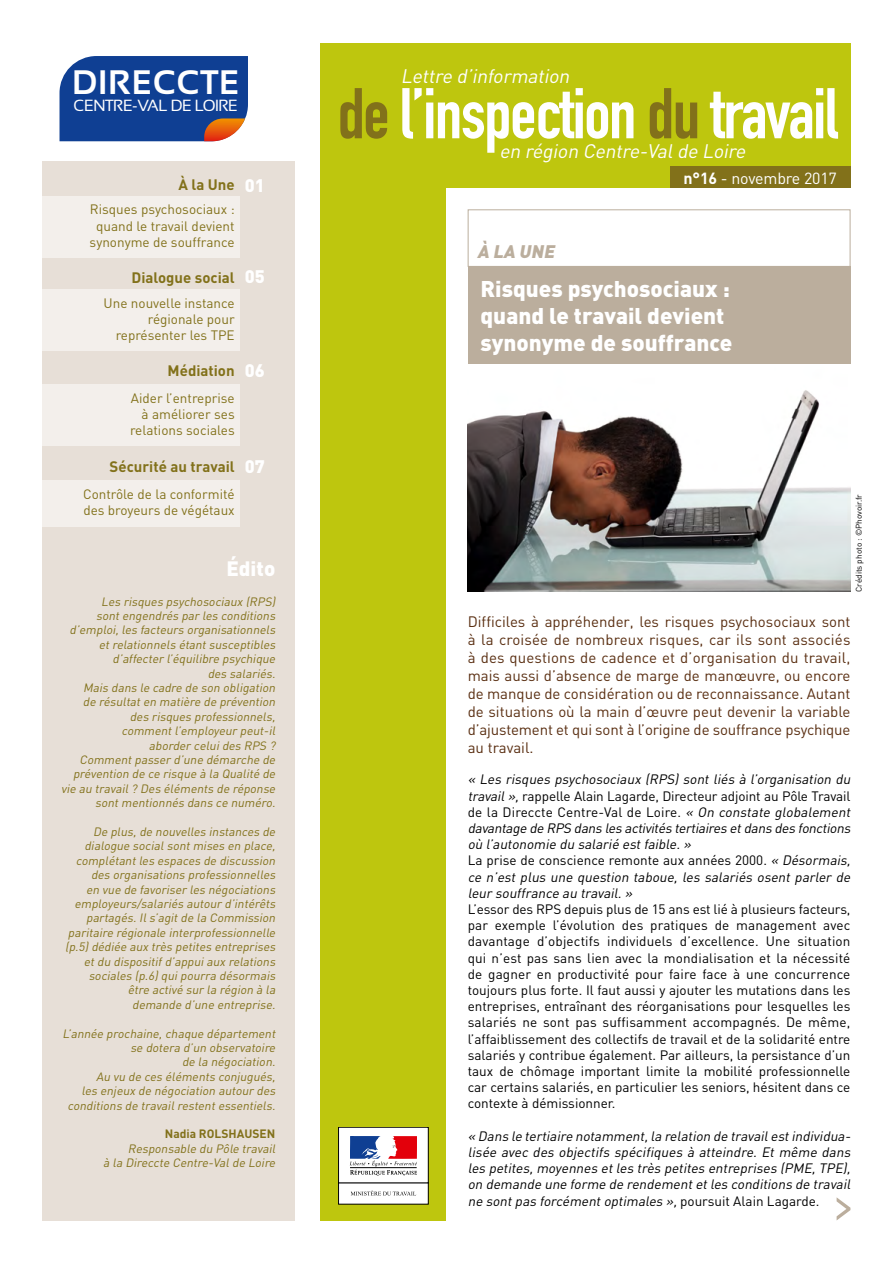
<style>
.page{position:relative;width:893px;height:1263px;background:#fff}
.page>*{position:absolute;margin:0;border:0;box-sizing:border-box;transform-origin:0 0}
.t1{font:700 70.5px "DIN Condensed";letter-spacing:-.02em;color:#fff}
.t2{font:700 33.9px "Sansation";letter-spacing:.02em;color:#fff}
.t3{font:900 22.5px/27px "DIN";color:#fff}
.t4{font:900 20.55px "DIN";color:#fff}
.t5{font:italic 19.35px "DIN";color:#fff}
.t6{font:900 18px "DIN";color:#fff}
.t7{font:italic 900 18px "DIN";color:#bbae9d}
.t8{font:16.2px "Sansation";letter-spacing:-.025em;color:#fff}
.t9{font:16.05px "DIN";letter-spacing:-.01em;color:#fff}
.t10{font:15px/18px "DIN";letter-spacing:-.01em;color:#5a2f12;text-align:justify}
.t11{font:700 15px "DIN";color:#82711a}
.t12{font:13.5px/16.2px "DIN";color:#000;text-align:justify}
.t13{font:italic 13.5px/16.2px "DIN";color:#000}
.t14{font:13.5px/16.2px "DIN";color:#82711a;text-align:right}
.t15{font:italic 12px/14.4px "DIN";color:#82711a;text-align:right}
.t16{font:700 12px "DIN";color:#82711a}
.t17{font:8.25px "DIN";color:#000}
.s1{color:#82711a}
.s2{font-weight:700}
.s3{font-style:normal}
</style>
<div class="page">
<div style="left:320px;top:43px;width:530px;height:1177px;background:#bec60e"></div>
<div style="left:446px;top:188px;width:431px;height:1042px;background:#fff"></div>
<div style="left:43px;top:161px;width:252px;height:1059px;background:#e7dfd7"></div>
<img style="left:468px;top:390px;width:382px;height:202px">
<div style="left:468px;top:266px;width:382px;height:98px;background:#bbae9d"></div>
<div style="left:468px;top:209px;width:382px;height:58px;border:1px solid #bbae9d"></div>
<div style="left:43px;top:196px;width:197px;height:62px;background:#f3efeb"></div>
<div style="left:43px;top:480px;width:197px;height:47px;background:#f3efeb"></div>
<div style="left:43px;top:289px;width:197px;height:62px;background:#f3efeb"></div>
<div style="left:43px;top:384px;width:197px;height:62px;background:#f3efeb"></div>
<div style="left:670px;top:166px;width:180px;height:22px;background:#82711a"></div>
<svg style="left:60px;top:56px;width:188px;height:85px;background:#204791"></svg>
<svg style="left:837px;top:1198px;width:13px;height:22px"></svg>
<div style="left:339px;top:1183px;width:89px;height:21px;background:#fff"></div>
<svg style="left:351px;top:1190px;width:64px;height:5px"></svg>
<div style="left:339px;top:1127px;width:89px;height:56px;background:#fff"></div>
<div style="left:338px;top:1127px;width:91px;height:56px;border:1px solid #000"></div>
<svg style="left:350px;top:1136px;width:67px;height:40px"></svg>
<h2 class="t2" style="left:72px;top:63px;width:169px">DIRECCTE</h2>
<h3 class="t8" style="left:74px;top:96px;width:166px">CENTRE-VAL DE LOIRE</h3>
<p class="t11" style="left:178px;top:174px;width:58px">À la Une</p>
<p class="t14" style="left:90px;top:201px;width:147px;text-align:center">Risques psychosociaux : quand le travail devient synonyme de souffrance</p>
<p class="t11" style="left:131px;top:268px;width:105px">Dialogue social</p>
<p class="t14" style="left:104px;top:294px;width:133px">Une nouvelle instance régionale pour représenter les TPE</p>
<p class="t11" style="left:168px;top:361px;width:69px">Médiation</p>
<p class="t14" style="left:130px;top:390px;width:106px">Aider l’entreprise à améliorer ses relations sociales</p>
<p class="t11" style="left:110px;top:457px;width:127px">Sécurité au travail</p>
<p class="t14" style="left:83px;top:486px;width:153px;text-align:left">Contrôle de la conformité des broyeurs de végétaux</p>
<h3 class="t6" style="left:245px;top:173px;width:22px">01</h3>
<h3 class="t6" style="left:245px;top:265px;width:22px">05</h3>
<h3 class="t6" style="left:245px;top:358px;width:22px">06</h3>
<h3 class="t6" style="left:245px;top:454px;width:22px">07</h3>
<h3 class="t4" style="left:226px;top:555px;width:50px">Édito</h3>
<p class="t15" style="left:61px;top:594px;width:218px">Les risques psychosociaux (RPS) sontengendrés par les conditions d’emploi,les facteurs organisationnels etrelationnels étantsusceptibles d’affecter l’équilibre psychique<br>des salariés.<br>Mais dans le cadre de son obligation<br>de résultaten matière de prévention des risques professionnels, commentl’employeur peut-il<br>aborder celuides RPS ?<br>Commentpasser d’une démarche de prévention de ce risque à la Qualité de vie au travail? Des éléments de réponse sontmentionnés dans ce numéro.</p>
<p class="t15" style="left:65px;top:824px;width:214px">De plus,de nouvelles instances de dialogue socialsontmises en place, complétantles espaces de discussion des organisations professionnelles<br>en vue de favoriser les négociations employeurs/salariés autour d’intérêts partagés.Ils’agitde la Commission paritaire régionale interprofessionnelle (p.5)dédiée aux très petites entreprises etdu dispositifd’appuiaux relations sociales (p.6)quipourra désormais être activé sur la région à la<br>demande d’une entreprise.</p>
<p class="t15" style="left:63px;top:1026px;width:217px">L’année prochaine,chaque département se dotera d’un observatoire<br>de la négociation.<br>Au vu de ces éléments conjugués,<br>les enjeux de négociation autour des conditions de travailrestentessentiels.</p>
<p class="t16" style="left:165px;top:1126px;width:112px">Nadia ROLSHAUSEN</p>
<p class="t15" style="left:103px;top:1141px;width:176px">Responsable du Pôle travail<br>à la Direccte Centre-Valde Loire</p>
<h3 class="t5" style="left:401px;top:64px;width:174px">Lettre d’information</h3>
<h1 class="t1" style="left:337px;top:72px;width:502px"><span class="s1">de</span> l’inspection <span class="s1">du</span> travail</h1>
<h3 class="t5" style="left:499px;top:139px;width:252px">en région Centre-Valde Loire</h3>
<h3 class="t7" style="left:477px;top:239px;width:83px">À LA UNE</h3>
<h3 class="t9" style="left:684px;top:168px;width:155px"><span class="s2">n°16</span> - novembre 2017</h3>
<h3 class="t3" style="left:480px;top:274px;width:253px">Risques psychosociaux : quand le travail devient synonyme de souffrance</h3>
<p class="t17" style="left:854px;top:592px;width:99px;rotate:-90deg">Crédits photo : ©Phovoir.fr</p>
<p class="t10" style="left:468px;top:612px;width:384px">Difficiles à appréhender, les risques psychosociaux sont à la croisée de nombreux risques, car ils sont associés à des questions de cadence et d’organisation du travail, mais aussi d’absence de marge de manœuvre, ou encore de manque de considération ou de reconnaissance. Autant de situations où la main d’œuvre peut devenir la variable d’ajustement et qui sont à l’origine de souffrance psychique au travail.</p>
<p class="t13" style="left:468px;top:771px;width:387px">« Les risques psychosociaux (RPS) sont liés à l’organisation du travail»,<span class="s3">rappelle Alain Lagarde, Directeur adjoint au Pôle Travail de la Direccte Centre-Val de Loire.</span> « On constate globalement davantage de RPS dans les activités tertiaires etdans des fonctions où l’autonomie du salarié estfaible.»<br><span class="s3">La prise de conscience remonte aux années 2000.</span> « Désormais, ce n’est plus une question taboue, les salariés osent parler de leur souffrance au travail.»</p>
<p class="t12" style="left:468px;top:901px;width:384px">L’essor des RPS depuis plus de 15 ans est lié à plusieurs facteurs, par exemple l’évolution des pratiques de management avec davantage d’objectifs individuels d’excellence. Une situation qui n’est pas sans lien avec la mondialisation et la nécessité de gagner en productivité pour faire face à une concurrence toujours plus forte. Il faut aussi y ajouter les mutations dans les entreprises, entraînant des réorganisations pour lesquelles les salariés ne sont pas suffisamment accompagnés. De même, l’affaiblissement des collectifs de travail et de la solidarité entre salariés y contribue également. Par ailleurs, la persistance d’un taux de chômage important limite la mobilité professionnelle car certains salariés, en particulier les seniors, hésitent dans ce contexte à démissionner.</p>
<p class="t13" style="left:468px;top:1127px;width:387px;text-align:justify">« Dans le tertiaire notamment,la relation de travailestindividua&shy;lisée avec des objectifs spécifiques à atteindre. Et même dans les petites,moyennes etles très petites entreprises (PME,TPE), on demande une forme de rendementetles conditions de travail ne sontpas forcémentoptimales »,<span class="s3">p o u rs u i t A la i n La g a rd e .</span></p>
</div>
